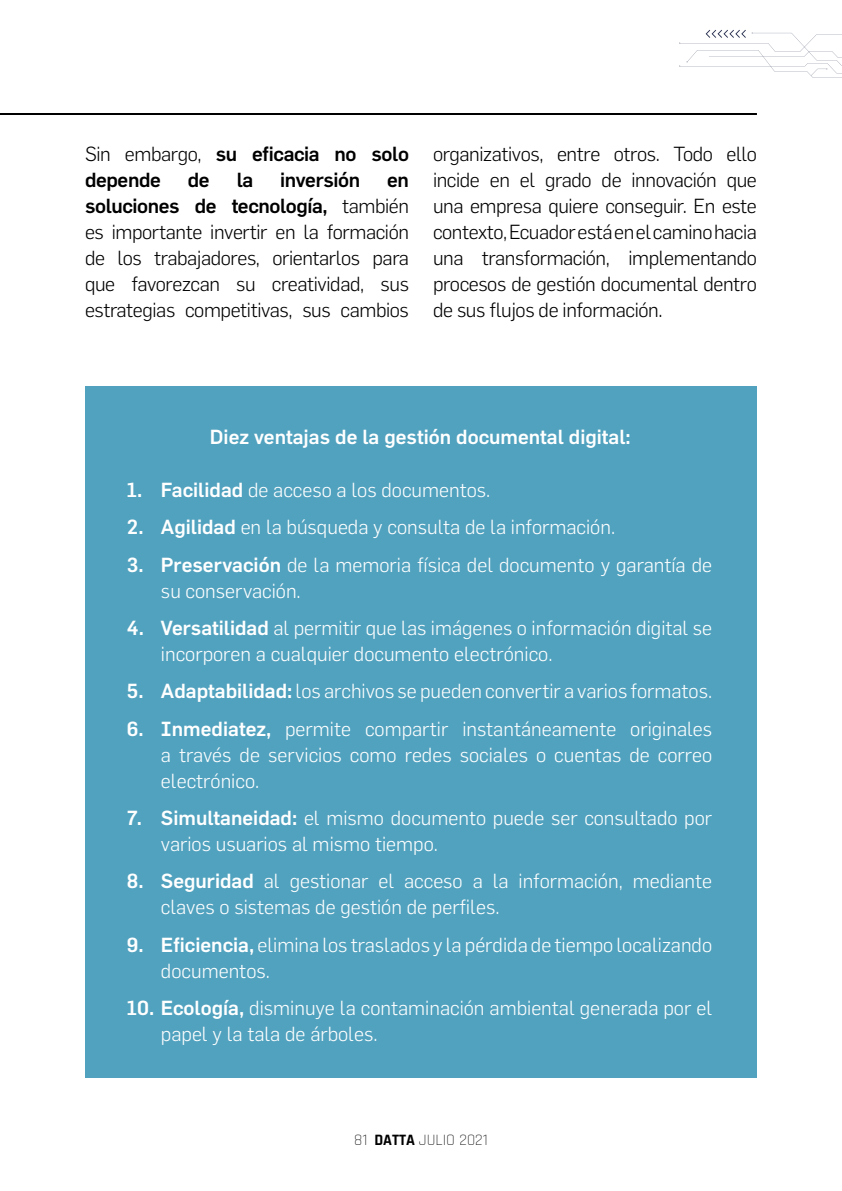
<style>
.page{position:relative;width:842px;height:1191px;background:#fff}
.page>*{position:absolute;margin:0;border:0;box-sizing:border-box;transform-origin:0 0}
.t1{font:300 20px/26px "Flama";color:#fff}
.Cuerpo_de_texto{font:300 20px/26px "Flama";letter-spacing:-.02em;color:#000;text-align:justify}
.Cuerpo_de_texto-2{font:500 20px/26px "Flama";letter-spacing:-.02em;color:#000}
.Cuerpo_de_texto-3{font:500 20px "Flama";color:#fff}
.t2{font:300 16px "Rajdhani";color:#000}
.s1{font-weight:300}
.s2{font-weight:500}
.s3{font-weight:700}
</style>
<div class="page">
<hr style="left:0;top:113px;width:757px;height:2px;background:#000">
<svg style="left:679px;top:30px;width:163px;height:48px"></svg>
<div style="left:85px;top:386px;width:672px;height:691px;background:#51a2bf"></div>
<p class="Cuerpo_de_texto-2" style="left:85px;top:140px;width:325px"><span class="s1">Sin embargo,</span> su eficacia no solo depende</p>
<p class="Cuerpo_de_texto-2" style="left:188px;top:166px;width:23px">de</p>
<p class="Cuerpo_de_texto-2" style="left:237px;top:166px;width:18px">la</p>
<p class="Cuerpo_de_texto-2" style="left:280px;top:166px;width:81px">inversión</p>
<p class="Cuerpo_de_texto" style="left:85px;top:166px;width:325px;text-indent:302px"><span class="s2">en soluciones de tecnología,</span> también es importante invertir en la formación de los trabajadores, orientarlos para que favorezcan su creatividad, sus estrategias competitivas, sus cambios</p>
<p class="Cuerpo_de_texto" style="left:433px;top:140px;width:325px">organizativos, entre otros. Todo ello incide en el grado de innovación que una empresa quiere conseguir. En este contexto, Ecuador está en el camino hacia una transformación, implementando procesos de gestión documental dentro de sus flujos de información.</p>
<p class="Cuerpo_de_texto-3" style="left:210px;top:425px;width:422px">Diez ventajas de la gestión documental digital:</p>
<p class="t1" style="left:127px;top:475px;width:365px"><span class="s2">1. Facilidad</span> de acceso a los documentos.</p>
<p class="t1" style="left:127px;top:513px;width:490px"><span class="s2">2. Agilidad</span> en la búsqueda y consulta de la información.</p>
<p class="t1" style="left:161px;top:550px;width:553px;text-indent:-34px"><span class="s2">3. Preservación</span> de la memoria física del documento y garantía de su conservación.</p>
<p class="t1" style="left:161px;top:613px;width:553px;text-indent:-34px"><span class="s2">4. Versatilidad</span> al permitir que las imágenes o información digital se incorporen a cualquier documento electrónico.</p>
<p class="t1" style="left:127px;top:677px;width:587px"><span class="s2">5. Adaptabilidad:</span> los archivos se pueden convertir a varios formatos.</p>
<p class="t1" style="left:161px;top:714px;width:553px;text-align:justify;text-indent:-34px"><span class="s2">6. Inmediatez,</span> permite compartir instantáneamente originales a través de servicios como redes sociales o cuentas de correo electrónico.</p>
<p class="t1" style="left:161px;top:803px;width:553px;text-indent:-34px"><span class="s2">7. Simultaneidad:</span> el mismo documento puede ser consultado por varios usuarios al mismo tiempo.</p>
<p class="t1" style="left:161px;top:867px;width:553px;text-indent:-34px"><span class="s2">8. Seguridad</span> al gestionar el acceso a la información, mediante claves o sistemas de gestión de perfiles.</p>
<p class="t1" style="left:161px;top:930px;width:553px;text-indent:-34px"><span class="s2">9. Eficiencia,</span> elimina los traslados y la pérdida de tiempo localizando documentos.</p>
<p class="t1" style="left:161px;top:993px;width:553px;text-indent:-34px"><span class="s2">10. Ecología,</span> disminuye la contaminación ambiental generada por el papel y la tala de árboles.</p>
<p class="t2" style="left:354px;top:1131px;width:135px">81 <span class="s3">DATTA</span> JULIO 2021</p>
</div>
